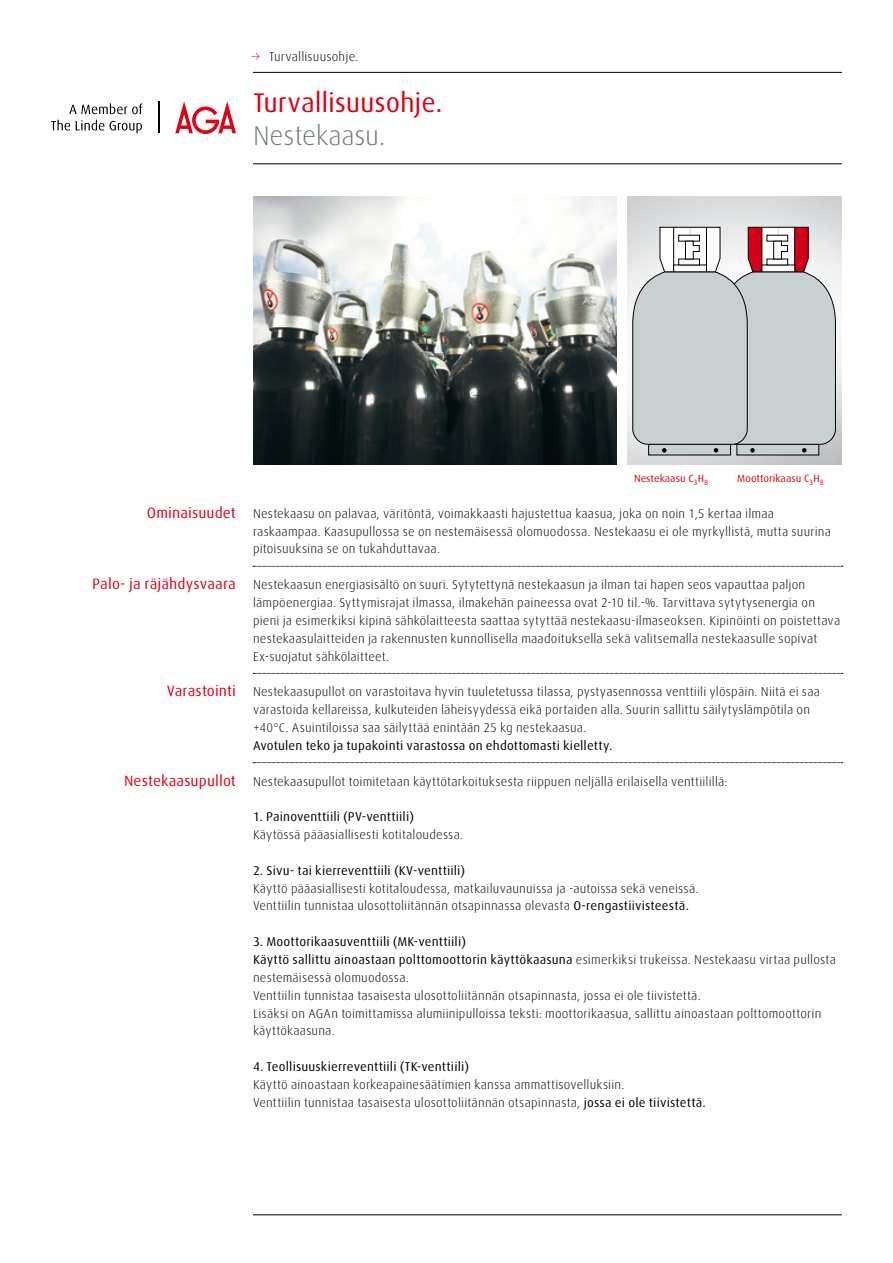
<style>
.page{position:relative;width:893px;height:1263px;background:#fff}
.page>*{position:absolute;margin:0;border:0;box-sizing:border-box;transform-origin:0 0}
.Headline__communicat{font:27px "Linde Dax OT";letter-spacing:-.005em;color:#e20015}
.Headline__communicat-2{font:300 27px "Linde Dax OT";letter-spacing:-.01em;color:#70777b}
.Subtitle__10_pt_-_Re{font:15px "Linde Dax OT";letter-spacing:.005em;color:#e20015}
.Copy_text{font:300 12.75px/17.9px "Linde Dax OT";letter-spacing:.01em;color:#000}
.Copy_text-2{font:12.75px "Linde Dax OT";letter-spacing:.01em;color:#000}
.RB_Datasheet_Author{font:300 12.75px "Linde Dax OT";letter-spacing:.01em;color:#000}
.Captions{font:10.5px "Linde Dax OT";color:#e20015}
.s1{color:#e20015}
.s2{font-weight:400}
</style>
<div class="page">
<img style="left:627px;top:196px;width:215px;height:268px">
<hr style="left:253px;top:72px;width:589px;height:1px;background:#000">
<hr style="left:253px;top:163px;width:589px;height:1px;background:#000">
<svg style="left:253px;top:566px;width:590px;height:1px"></svg>
<svg style="left:253px;top:673px;width:590px;height:1px"></svg>
<svg style="left:253px;top:762px;width:590px;height:1px"></svg>
<img style="left:253px;top:196px;width:364px;height:268px">
<hr style="left:158px;top:101px;width:1px;height:32px;background:#000">
<svg style="left:175px;top:101px;width:61px;height:33px"></svg>
<svg style="left:69px;top:103px;width:73px;height:11px"></svg>
<svg style="left:51px;top:120px;width:19px;height:10px"></svg>
<svg style="left:76px;top:120px;width:66px;height:13px"></svg>
<hr style="left:253px;top:1214px;width:589px;height:1px;background:#000">
<svg style="left:632px;top:227px;width:204px;height:226px;background:#c9cacc"></svg>
<hr style="left:674px;top:227px;width:32px;height:1px;background:#000">
<p class="RB_Datasheet_Author" style="left:251px;top:48px;width:109px"><span class="s1">→</span> Turvallisuusohje.</p>
<p class="Headline__communicat" style="left:253px;top:86px;width:191px">Turvallisuusohje.</p>
<p class="Headline__communicat-2" style="left:253px;top:118px;width:134px">Nestekaasu.</p>
<p class="Subtitle__10_pt_-_Re" style="left:147px;top:503px;width:91px">Ominaisuudet</p>
<p class="Subtitle__10_pt_-_Re" style="left:92px;top:574px;width:145px">Palo- ja räjähdysvaara</p>
<p class="Subtitle__10_pt_-_Re" style="left:167px;top:681px;width:71px">Varastointi</p>
<p class="Subtitle__10_pt_-_Re" style="left:124px;top:770px;width:113px">Nestekaasupullot</p>
<p class="Captions" style="left:634px;top:472px;width:76px">Nestekaasu C<sub>3</sub>H<sub>8</sub></p>
<p class="Captions" style="left:737px;top:472px;width:88px">Moottorikaasu C<sub>3</sub>H<sub>8</sub></p>
<p class="Copy_text" style="left:253px;top:504px;width:579px">Nestekaasu on palavaa, väritöntä, voimakkaasti hajustettua kaasua, joka on noin 1,5 kertaa ilmaa raskaampaa. Kaasupullossa se on nestemäisessä olomuodossa. Nestekaasu ei ole myrkyllistä, mutta suurina pitoisuuksina se on tukahduttavaa.</p>
<p class="Copy_text" style="left:253px;top:575px;width:589px">Nestekaasun energiasisältö on suuri. Sytytettynä nestekaasun ja ilman tai hapen seos vapauttaa paljon lämpöenergiaa. Syttymisrajat ilmassa, ilmakehän paineessa ovat 2-10 til.-%. Tarvittava sytytysenergia on pieni ja esimerkiksi kipinä sähkölaitteesta saattaa sytyttää nestekaasu-ilmaseoksen. Kipinöinti on poistettava nestekaasulaitteiden ja rakennusten kunnollisella maadoituksella sekä valitsemalla nestekaasulle sopivat Ex-suojatut sähkölaitteet.</p>
<p class="Copy_text" style="left:253px;top:682px;width:569px">Nestekaasupullot on varastoitava hyvin tuuletetussa tilassa, pystyasennossa venttiili ylöspäin. Niitä ei saa varastoida kellareissa, kulkuteiden läheisyydessä eikä portaiden alla. Suurin sallittu säilytyslämpötila on +40°C. Asuintiloissa saa säilyttää enintään 25 kg nestekaasua.</p>
<p class="Copy_text-2" style="left:253px;top:737px;width:361px">Avotulen teko ja tupakointi varastossa on ehdottomasti kielletty.</p>
<p class="Copy_text" style="left:253px;top:772px;width:476px">Nestekaasupullot toimitetaan käyttötarkoituksesta riippuen neljällä erilaisella venttiilillä:</p>
<p class="Copy_text-2" style="left:253px;top:808px;width:163px">1. Painoventtiili (PV-venttiili)</p>
<p class="Copy_text" style="left:253px;top:825px;width:212px">Käytössä pääasiallisesti kotitaloudessa.</p>
<p class="Copy_text-2" style="left:253px;top:862px;width:214px">2. Sivu- tai kierreventtiili (KV-venttiili)</p>
<p class="Copy_text" style="left:253px;top:879px;width:447px">Käyttö pääasiallisesti kotitaloudessa, matkailuvaunuissa ja -autoissa sekä veneissä.</p>
<p class="Copy_text" style="left:253px;top:897px;width:438px">Venttiilin tunnistaa ulosottoliitännän otsapinnassa olevasta <span class="s2">O-rengastiivisteestä.</span></p>
<p class="Copy_text-2" style="left:253px;top:933px;width:215px">3. Moottorikaasuventtiili (MK-venttiili)</p>
<p class="Copy_text" style="left:253px;top:950px;width:585px"><span class="s2">Käyttö sallittu ainoastaan polttomoottorin käyttökaasuna</span> esimerkiksi trukeissa. Nestekaasu virtaa pullosta nestemäisessä olomuodossa.</p>
<p class="Copy_text" style="left:253px;top:986px;width:449px">Venttiilin tunnistaa tasaisesta ulosottoliitännän otsapinnasta, jossa ei ole tiivistettä.</p>
<p class="Copy_text" style="left:253px;top:1004px;width:570px">Lisäksi on AGAn toimittamissa alumiinipulloissa teksti: moottorikaasua, sallittu ainoastaan polttomoottorin käyttökaasuna.</p>
<p class="Copy_text-2" style="left:253px;top:1058px;width:218px">4. Teollisuuskierreventtiili (TK-venttiili)</p>
<p class="Copy_text" style="left:253px;top:1075px;width:373px">Käyttö ainoastaan korkeapainesäätimien kanssa ammattisovelluksiin.</p>
<p class="Copy_text" style="left:253px;top:1093px;width:454px">Venttiilin tunnistaa tasaisesta ulosottoliitännän otsapinnasta, <span class="s2">jossa ei ole tiivistettä.</span></p>
</div>
